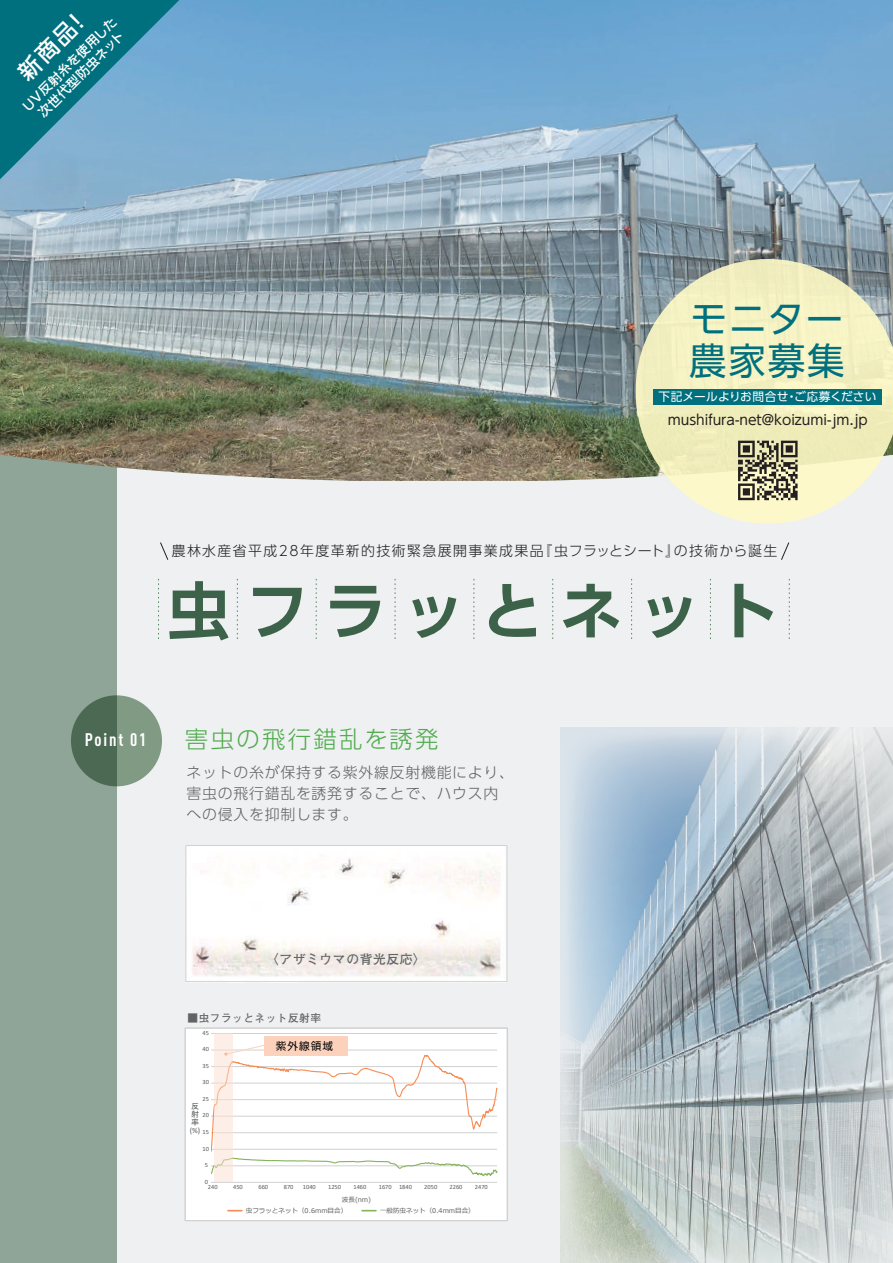
<style>
.page{position:relative;width:893px;height:1263px;background:#eef0f1}
.page>*{position:absolute;margin:0;border:0;box-sizing:border-box;transform-origin:0 0}
.t1{font:700 62.7px "UD Shin Go Pr 6 De";letter-spacing:.25em;color:#3c6349}
.t2{font:37.5px/42px "UD Shin Go Pr 6";letter-spacing:.045em;color:#01707e}
.t3{font:300 23.4px "UD Shin Go Pr 6";letter-spacing:.1em;color:#50ab4c}
.t4{font:500 22.35px "UD Shin Go Pr 6";color:#fff}
.t5{font:700 condensed 18px "DIN Pro";letter-spacing:.1em;color:#fff}
.t6{font:300 14.85px/21px "UD Shin Go Pr 6";letter-spacing:.05em;color:#636366}
.t7{font:300 13.95px "UD Shin Go Pr 6";letter-spacing:.1em;color:#231f20}
.t8{font:13.8px "UD Shin Go Pr 6";color:#231f20}
.t9{font:500 12.75px/15.3px "UD Shin Go Pr 6";color:#fff;text-align:center}
.t10{font:700 12.75px "G Futo Go B101 Pro";letter-spacing:.05em;color:#636366}
.t11{font:11.7px "UD Shin Go Pr 6";letter-spacing:.02em;color:#fff}
.t12{font:700 10.65px "G Futo Go B101 Pro";letter-spacing:.05em;color:#636366}
.t13{font:10.65px "Shin Go Upr";letter-spacing:.1em;color:#030303}
.t14{font:7.95px/7.9px "MS P Gothic";color:#595b5d;text-align:justify}
.t15{font:7.95px "Calibri";color:#595b5d}
.t16{font:6.6px/11.2px "Meiryo";color:#595b5d}
.t17{font:6.45px "Calibri";color:#595b5d}
</style>
<div class="page">
<div style="left:0;top:0;width:117px;height:1263px;background:#8ea598"></div>
<img style="left:561px;top:727px;width:332px;height:536px">
<img style="left:0;top:0;width:893px;height:481px">
<svg style="left:636px;top:259px;width:257px;height:264px;background:#e3e3be"></svg>
<img style="left:185px;top:845px;width:320px;height:137px">
<div style="left:186px;top:845px;width:321px;height:137px;border:1px solid #d1d1d2"></div>
<svg style="left:71px;top:695px;width:91px;height:91px;background:#66826b"></svg>
<div style="left:185px;top:1028px;width:322px;height:192px;background:#fff"></div>
<hr style="left:211px;top:1033px;width:286px;height:1px;background:#d1d1d2">
<hr style="left:211px;top:1182px;width:286px;height:1px;background:#d1d1d2">
<svg style="left:228px;top:1210px;width:14px;height:1px"></svg>
<svg style="left:362px;top:1210px;width:14px;height:1px"></svg>
<div style="left:185px;top:1028px;width:323px;height:193px;border:1px solid #d1d1d2"></div>
<div style="left:214px;top:1033px;width:19px;height:149px;background:#fdefe7"></div>
<div style="left:264px;top:1036px;width:84px;height:20px;background:#fcd2bd"></div>
<svg style="left:211px;top:1045px;width:287px;height:132px"></svg>
<svg style="left:160px;top:542px;width:9px;height:18px"></svg>
<svg style="left:781px;top:542px;width:9px;height:18px"></svg>
<svg style="left:237px;top:579px;width:1px;height:60px"></svg>
<svg style="left:316px;top:579px;width:1px;height:60px"></svg>
<svg style="left:395px;top:579px;width:1px;height:60px"></svg>
<svg style="left:473px;top:579px;width:1px;height:60px"></svg>
<svg style="left:552px;top:579px;width:1px;height:60px"></svg>
<svg style="left:631px;top:579px;width:1px;height:60px"></svg>
<svg style="left:710px;top:579px;width:1px;height:60px"></svg>
<svg style="left:789px;top:579px;width:1px;height:60px"></svg>
<svg style="left:158px;top:579px;width:1px;height:60px"></svg>
<svg style="left:0;top:0;width:194px;height:190px;background:#4793ad"></svg>
<svg style="left:738px;top:441px;width:60px;height:59px;background:#8b8770"></svg>
<div style="left:654px;top:389px;width:228px;height:15px;background:#01707e"></div>
<h3 class="t4" style="left:9px;top:63px;width:90px;rotate:-45deg">新商品！</h3>
<h3 class="t9" style="left:20px;top:102px;width:127px;rotate:-45deg">UV反射糸を使用した次世代型防虫ネット</h3>
<h2 class="t2" style="left:689px;top:297px;width:157px">モニター農家募集</h2>
<h3 class="t8" style="left:668px;top:409px;width:202px">mushifura-net@koizumi-jm.jp</h3>
<h3 class="t11" style="left:658px;top:387px;width:219px">下記メールよりお問合せ・ご応募ください</h3>
<h3 class="t7" style="left:172px;top:539px;width:607px">農林水産省平成28年度革新的技術緊急展開事業成果品『虫フラッとシート』の技術から誕生</h3>
<h1 class="t1" style="left:167px;top:560px;width:613px">虫フラッとネット</h1>
<h3 class="t5" style="left:85px;top:727px;width:63px">Point 01</h3>
<h3 class="t3" style="left:185px;top:720px;width:255px">害虫の飛行錯乱を誘発</h3>
<h3 class="t6" style="left:187px;top:762px;width:329px">ネットの糸が保持する紫外線反射機能により、害虫の飛行錯乱を誘発することで、ハウス内への侵入を抑制します。</h3>
<h3 class="t10" style="left:266px;top:949px;width:162px">〈アザミウマの背光反応〉</h3>
<h3 class="t12" style="left:188px;top:1009px;width:135px">■虫フラッとネット反射率</h3>
<p class="t17" style="left:202px;top:1028px;width:8px">45</p>
<p class="t17" style="left:202px;top:1045px;width:8px">40</p>
<p class="t17" style="left:202px;top:1061px;width:8px">35</p>
<p class="t17" style="left:202px;top:1078px;width:8px">30</p>
<p class="t17" style="left:202px;top:1094px;width:8px">25</p>
<p class="t14" style="left:191px;top:1102px;width:9px">反射率</p>
<p class="t15" style="left:190px;top:1125px;width:12px">(%)</p>
<p class="t17" style="left:202px;top:1111px;width:8px">20</p>
<p class="t17" style="left:202px;top:1127px;width:8px">15</p>
<p class="t17" style="left:202px;top:1144px;width:8px">10</p>
<p class="t17" style="left:205px;top:1160px;width:5px">5</p>
<h3 class="t13" style="left:276px;top:1037px;width:59px">紫外線領域</h3>
<p class="t17" style="left:205px;top:1177px;width:5px">0</p>
<p class="t17" style="left:208px;top:1183px;width:11px">240</p>
<p class="t17" style="left:233px;top:1183px;width:11px">450</p>
<p class="t17" style="left:258px;top:1183px;width:11px">660</p>
<p class="t17" style="left:284px;top:1183px;width:11px">870</p>
<p class="t17" style="left:303px;top:1183px;width:14px">1040</p>
<p class="t17" style="left:328px;top:1183px;width:14px">1250</p>
<p class="t17" style="left:353px;top:1183px;width:14px">1460</p>
<p class="t17" style="left:379px;top:1183px;width:35px">1670 1840</p>
<p class="t17" style="left:424px;top:1183px;width:14px">2050</p>
<p class="t17" style="left:450px;top:1183px;width:14px">2260</p>
<p class="t17" style="left:475px;top:1183px;width:14px">2470</p>
<p class="t16" style="left:246px;top:1194px;width:127px;text-indent:96px">波長(nm)虫フラッとネット（0.6mm目合）</p>
<p class="t16" style="left:380px;top:1205px;width:96px">一般防虫ネット（0.4mm目合）</p>
</div>
